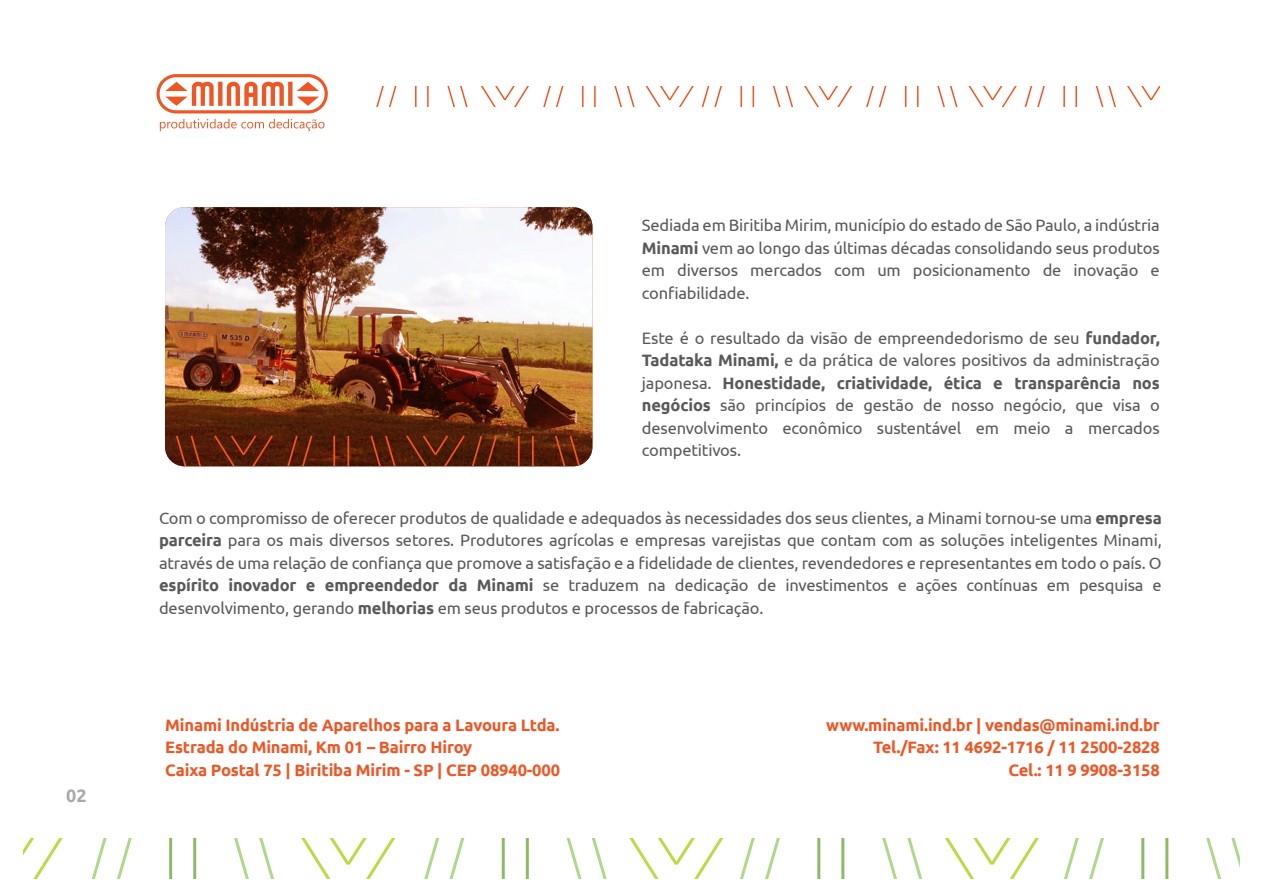
<style>
.page{position:relative;width:1263px;height:893px;background:#fff}
.page>*{position:absolute;margin:0;border:0;box-sizing:border-box;transform-origin:0 0}
.t1{font:700 18px "Ubuntu";color:#a7a9ac}
.t2{font:16.5px/22.5px "Ubuntu";letter-spacing:-.01em;color:#58595b;text-align:justify}
.t3{font:700 16.5px/22.5px "Ubuntu";letter-spacing:-.01em;color:#ed5725}
.s1{font-weight:700}
</style>
<div class="page">
<img style="left:165px;top:207px;width:427px;height:259px">
<svg style="left:175px;top:434px;width:27px;height:32px"></svg>
<svg style="left:213px;top:433px;width:62px;height:33px;background:#5d200a"></svg>
<svg style="left:286px;top:434px;width:28px;height:32px"></svg>
<svg style="left:369px;top:434px;width:28px;height:32px"></svg>
<hr style="left:333px;top:436px;width:2px;height:30px;background:#ed5725">
<hr style="left:347px;top:436px;width:2px;height:30px;background:#ed5725">
<svg style="left:589px;top:433px;width:3px;height:33px"></svg>
<svg style="left:404px;top:433px;width:94px;height:33px;background:#5b220a"></svg>
<svg style="left:554px;top:434px;width:27px;height:32px"></svg>
<hr style="left:518px;top:436px;width:2px;height:30px;background:#ed5725">
<hr style="left:532px;top:436px;width:2px;height:30px;background:#ed5725">
<svg style="left:24px;top:839px;width:38px;height:39px"></svg>
<svg style="left:92px;top:839px;width:40px;height:39px"></svg>
<svg style="left:234px;top:839px;width:40px;height:39px"></svg>
<hr style="left:169px;top:839px;width:3px;height:39px;background:#90b966">
<hr style="left:193px;top:839px;width:3px;height:39px;background:#90b966">
<svg style="left:302px;top:839px;width:93px;height:39px"></svg>
<svg style="left:424px;top:839px;width:40px;height:39px"></svg>
<svg style="left:567px;top:839px;width:40px;height:39px"></svg>
<hr style="left:502px;top:839px;width:3px;height:39px;background:#90b966">
<hr style="left:526px;top:839px;width:3px;height:39px;background:#90b966">
<svg style="left:630px;top:839px;width:93px;height:39px"></svg>
<svg style="left:740px;top:839px;width:40px;height:39px"></svg>
<svg style="left:882px;top:839px;width:40px;height:39px"></svg>
<hr style="left:817px;top:839px;width:3px;height:39px;background:#90b966">
<hr style="left:841px;top:839px;width:3px;height:39px;background:#90b966">
<svg style="left:945px;top:839px;width:94px;height:39px"></svg>
<svg style="left:1064px;top:839px;width:40px;height:39px"></svg>
<svg style="left:1206px;top:839px;width:33px;height:39px"></svg>
<hr style="left:1141px;top:839px;width:3px;height:39px;background:#90b966">
<hr style="left:1165px;top:839px;width:3px;height:39px;background:#90b966">
<svg style="left:376px;top:86px;width:21px;height:21px"></svg>
<svg style="left:447px;top:86px;width:21px;height:21px"></svg>
<svg style="left:415px;top:86px;width:1px;height:21px"></svg>
<hr style="left:427px;top:86px;width:2px;height:21px;background:#ed5725">
<svg style="left:481px;top:86px;width:48px;height:21px"></svg>
<svg style="left:543px;top:86px;width:21px;height:21px"></svg>
<svg style="left:614px;top:86px;width:21px;height:21px"></svg>
<svg style="left:582px;top:86px;width:1px;height:21px"></svg>
<hr style="left:594px;top:86px;width:2px;height:21px;background:#ed5725">
<svg style="left:645px;top:86px;width:77px;height:21px"></svg>
<svg style="left:773px;top:86px;width:20px;height:21px"></svg>
<hr style="left:740px;top:86px;width:2px;height:21px;background:#ed5725">
<svg style="left:753px;top:86px;width:1px;height:21px"></svg>
<svg style="left:804px;top:86px;width:49px;height:21px"></svg>
<svg style="left:866px;top:86px;width:21px;height:21px"></svg>
<svg style="left:937px;top:86px;width:21px;height:21px"></svg>
<svg style="left:905px;top:86px;width:1px;height:21px"></svg>
<svg style="left:917px;top:86px;width:1px;height:21px"></svg>
<svg style="left:968px;top:86px;width:77px;height:21px"></svg>
<svg style="left:1095px;top:86px;width:21px;height:21px"></svg>
<hr style="left:1063px;top:86px;width:2px;height:21px;background:#ed5725">
<hr style="left:1075px;top:86px;width:2px;height:21px;background:#ed5725">
<svg style="left:1127px;top:86px;width:33px;height:21px"></svg>
<svg style="left:156px;top:74px;width:172px;height:39px"></svg>
<svg style="left:160px;top:119px;width:164px;height:12px"></svg>
<p class="t1" style="left:66px;top:785px;width:22px">02</p>
<p class="t2" style="left:642px;top:213px;width:519px">Sediada em Biritiba Mirim, município do estado de São Paulo, a indústria <span class="s1">Minami</span> vem ao longo das últimas décadas consolidando seus produtos em diversos mercados com um posicionamento de inovação e confiabilidade.</p>
<p class="t2" style="left:642px;top:326px;width:519px">Este é o resultado da visão de empreendedorismo de seu <span class="s1">fundador, Tadataka Minami,</span> e da prática de valores positivos da administração japonesa. <span class="s1">Honestidade, criatividade, ética e transparência nos negócios</span> são princípios de gestão de nosso negócio, que visa o desenvolvimento econômico sustentável em meio a mercados competitivos.</p>
<p class="t2" style="left:159px;top:506px;width:1004px">Com o compromisso de oferecer produtos de qualidade e adequados às necessidades dos seus clientes, a Minami tornou-se uma <span class="s1">empresa parceira</span> para os mais diversos setores. Produtores agrícolas e empresas varejistas que contam com as soluções inteligentes Minami, através de uma relação de confiança que promove a satisfação e a fidelidade de clientes, revendedores e representantes em todo o país. O <span class="s1">espírito inovador e empreendedor da Minami</span> se traduzem na dedicação de investimentos e ações contínuas em pesquisa e desenvolvimento, gerando <span class="s1">melhorias</span> em seus produtos e processos de fabricação.</p>
<p class="t3" style="left:165px;top:713px;width:396px">Minami Indústria de Aparelhos para a Lavoura Ltda.<br>Estrada do Minami, Km 01 – Bairro Hiroy<br>Caixa Postal 75 | Biritiba Mirim - SP | CEP 08940-000</p>
<p class="t3" style="left:826px;top:713px;width:335px;text-align:right">www.minami.ind.br | vendas@minami.ind.br<br>Tel./Fax: 11 4692-1716 / 11 2500-2828<br>Cel.: 11 9 9908-3158</p>
</div>
